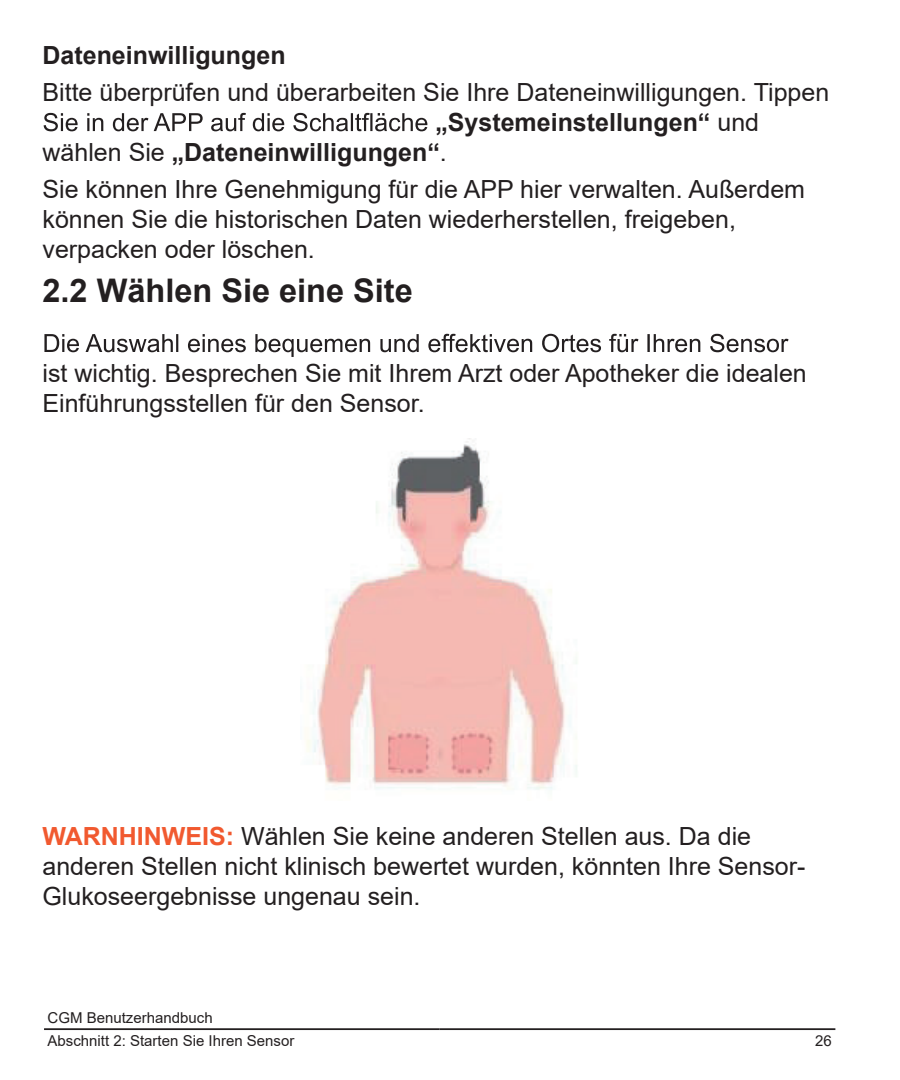
<style>
.page{position:relative;width:900px;height:1080px;background:#fff}
.page>*{position:absolute;margin:0;border:0;box-sizing:border-box;transform-origin:0 0}
.t1{font:700 32.5px "Arial";color:#231f20}
.t2{font:25px/30px "Arial";color:#231f20}
.t3{font:700 25px "Arial";color:#231f20}
.t4{font:15px/22px "Arial";color:#231f20}
.s1{font-weight:400}
.s2{font-weight:700;color:#f1592f}
</style>
<div class="page">
<hr style="left:44px;top:1028px;width:396px;height:2px;background:#231f20">
<hr style="left:440px;top:1028px;width:395px;height:2px;background:#231f20">
<svg style="left:44px;top:113px;width:383px;height:18px"></svg>
<svg style="left:44px;top:334px;width:745px;height:23px"></svg>
<img style="left:306px;top:438px;width:271px;height:352px">
<p class="t3" style="left:43px;top:38px;width:245px">Dateneinwilligungen</p>
<p class="t2" style="left:43px;top:77px;width:788px">Bitte überprüfen und überarbeiten Sie Ihre Dateneinwilligungen. Tippen</p>
<p class="t3" style="left:435px;top:105px;width:325px">„Systemeinstellungen“ <span class="s1">und</span></p>
<p class="t3" style="left:43px;top:135px;width:406px"><span class="s1">wählen Sie</span> „Dateneinwilligungen“<span class="s1">.</span></p>
<p class="t2" style="left:43px;top:174px;width:764px">Sie können Ihre Genehmigung für die APP hier verwalten. Außerdem können Sie die historischen Daten wiederherstellen, freigeben, verpacken oder löschen.</p>
<h1 class="t1" style="left:43px;top:267px;width:372px">2.2 Wählen Sie eine Site</h1>
<p class="t2" style="left:43px;top:358px;width:766px">ist wichtig. Besprechen Sie mit Ihrem Arzt oder Apotheker die idealen<br>Einführungsstellen für den Sensor.</p>
<p class="t2" style="left:43px;top:821px;width:764px"><span class="s2">WARNHINWEIS:</span> Wählen Sie keine anderen Stellen aus. Da die anderen Stellen nicht klinisch bewertet wurden, könnten Ihre Sensor-<br>Glukoseergebnisse ungenau sein.</p>
<p class="t4" style="left:48px;top:1007px;width:248px">CGM Benutzerhandbuch<br>Abschnitt 2: Starten Sie Ihren Sensor</p>
<p class="t4" style="left:815px;top:1029px;width:18px">26</p>
</div>
